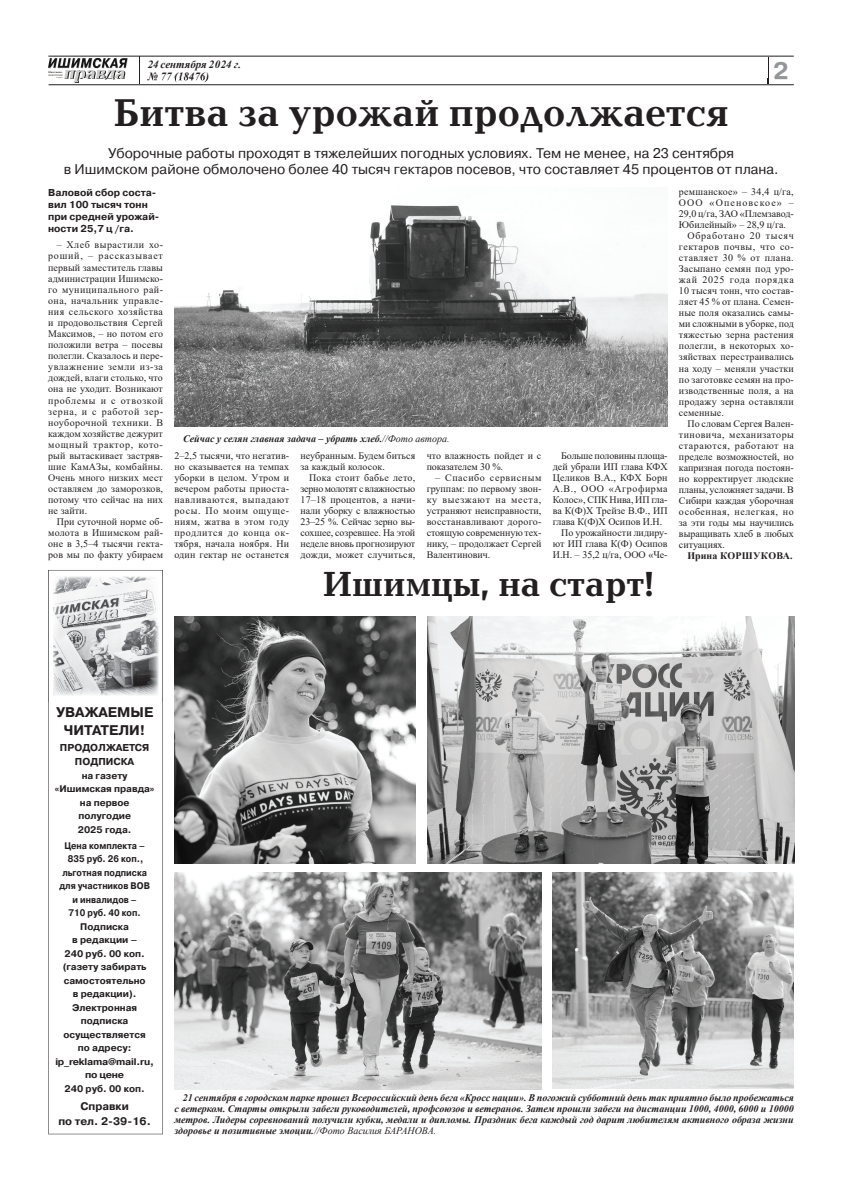
<style>
.page{position:relative;width:842px;height:1191px;background:#fff}
.page>*{position:absolute;margin:0;border:0;box-sizing:border-box;transform-origin:0 0}
.t1{font:700 40px "Baltica C";color:#231f20}
.t2{font:700 36px "Baltica C";color:#231f20}
.t3{font:700 23.9px "Pragmatica C";color:#939598}
.t4{font:14px/16px "Pragmatica C";color:#231f20;text-align:center}
.t5{font:700 14px/18px "Pragmatica C";color:#231f20;text-align:center}
.t6{font:italic 700 11px/12px "Times New Roman";color:#231f20}
.t7{font:700 11px/15px "Pragmatica C";color:#231f20;text-align:center}
.t8{font:10px/11px "Times New Roman";letter-spacing:.01em;color:#231f20;text-align:justify}
.t9{font:italic 700 10px/11px "Times New Roman";color:#231f20;text-align:justify}
.t10{font:700 10px/12px "Pragmatica C";color:#231f20;text-align:center}
.t11{font:10px "Times New Roman";letter-spacing:.05em;color:#231f20}
.t12{font:10px "Times New Roman";letter-spacing:.055em;color:#231f20}
.t13{font:10px "Times New Roman";letter-spacing:-.01em;color:#231f20}
.t14{font:10px "Times New Roman";letter-spacing:.045em;color:#231f20}
.t15{font:10px "Times New Roman";letter-spacing:-.015em;color:#231f20}
.t16{font:10px "Times New Roman";letter-spacing:.04em;color:#231f20}
.t17{font:10px "Times New Roman";letter-spacing:.075em;color:#231f20}
.t18{font:10px "Times New Roman";letter-spacing:.07em;color:#231f20}
.t19{font:10px "Times New Roman";letter-spacing:.11em;color:#231f20}
.t20{font:700 10px "Times New Roman";letter-spacing:.01em;color:#231f20}
.t21{font:700 9.6px/13.5px "Pragmatica C";color:#231f20;text-align:center;scale:.9 1}
.t22{font:700 9.6px/13.5px "Pragmatica C";color:#231f20;text-align:center}
.s1{font-weight:400}
</style>
<div class="page">
<svg style="left:48px;top:702px;width:115px;height:432px"></svg>
<img style="left:48px;top:570px;width:115px;height:132px">
<img style="left:53px;top:576px;width:105px;height:119px">
<hr style="left:48px;top:56px;width:746px;height:1px;background:#231f20">
<img style="left:48px;top:59px;width:79px;height:19px">
<img style="left:48px;top:78px;width:746px;height:8px">
<img style="left:147px;top:78px;width:61px;height:4px">
<svg style="left:139px;top:57px;width:1px;height:27px"></svg>
<svg style="left:768px;top:57px;width:19px;height:27px"></svg>
<hr style="left:49px;top:84px;width:745px;height:1px;background:#231f20">
<img style="left:175px;top:205px;width:493px;height:222px">
<img style="left:174px;top:873px;width:367px;height:216px">
<img style="left:427px;top:616px;width:367px;height:247px">
<img style="left:174px;top:616px;width:241px;height:247px">
<img style="left:553px;top:873px;width:241px;height:215px">
<p class="t6" style="left:148px;top:58px;width:95px">24 сентября 2024 г. № 77 (18476)</p>
<h1 class="t1" style="left:114px;top:91px;width:616px">Битва за урожай продолжается</h1>
<h3 class="t4" style="left:64px;top:146px;width:716px">Уборочные работы проходят в тяжелейших погодных условиях. Тем не менее, на 23 сентября<br>в Ишимском районе обмолочено более 40 тысяч гектаров посевов, что составляет 45 процентов от плана.</h3>
<p class="t10" style="left:48px;top:186px;width:113px;text-align:left">Валовой сбор соста&shy;вил 100 тысяч тонн при средней урожай&shy;ности 25,7 ц /га.</p>
<p class="t8" style="left:48px;top:239px;width:116px;text-indent:8px">– Хлеб вырастили хо&shy;роший, – рассказывает первый заместитель главы администрации Ишимско&shy;го муниципального рай&shy;она, начальник управле&shy;ния сельского хозяйства и продовольствия Сергей Максимов, – но потом его положили ветра – посевы полегли. Сказалось и пере&shy;увлажнение земли из-за дождей, влаги столько, что она не уходит. Возникают проблемы и с отвозкой зерна, и с работой зер&shy;ноуборочной техники. В каждом хозяйстве дежурит мощный трактор, кото&shy;рый вытаскивает застряв&shy;шие КамАЗы, комбайны.<br>Очень много низких мест оставляем до заморозков, потому что сейчас на них не зайти.</p>
<p class="t8" style="left:48px;top:516px;width:116px;text-indent:8px">При суточной норме об&shy;молота в Ишимском рай&shy;оне в 3,5–4 тысячи гекта&shy;ров мы по факту убираем</p>
<h3 class="t3" style="left:773px;top:58px;width:17px">2</h3>
<p class="t8" style="left:679px;top:186px;width:116px">ремшанское» – 34,4 ц/га,</p>
<p class="t19" style="left:679px;top:195px;width:116px">ООО «Опеновское» –</p>
<p class="t8" style="left:679px;top:208px;width:116px">29,0 ц/га, ЗАО «Племзавод-</p>
<p class="t8" style="left:679px;top:219px;width:109px">Юбилейный» – 28,9 ц/га.</p>
<p class="t18" style="left:687px;top:228px;width:108px">Обработано 20 тысяч</p>
<p class="t11" style="left:679px;top:239px;width:116px">гектаров почвы, что со-</p>
<p class="t16" style="left:679px;top:250px;width:116px">ставляет 30 % от плана.</p>
<p class="t8" style="left:679px;top:263px;width:116px">Засыпано семян под уро-</p>
<p class="t17" style="left:679px;top:273px;width:116px">жай 2025 года порядка</p>
<p class="t8" style="left:679px;top:285px;width:116px">10 тысяч тонн, что состав-</p>
<p class="t8" style="left:679px;top:296px;width:116px">ляет 45 % от плана. Семен-</p>
<p class="t8" style="left:679px;top:307px;width:116px">ные поля оказались самы-</p>
<p class="t8" style="left:679px;top:318px;width:116px">ми сложными в уборке, под</p>
<p class="t8" style="left:679px;top:329px;width:116px">тяжестью зерна растения</p>
<p class="t8" style="left:679px;top:340px;width:116px">полегли, в некоторых хо-</p>
<p class="t8" style="left:679px;top:351px;width:116px">зяйствах перестраивались</p>
<p class="t8" style="left:679px;top:362px;width:116px">на ходу – меняли участки</p>
<p class="t8" style="left:679px;top:373px;width:116px">по заготовке семян на про-</p>
<p class="t8" style="left:679px;top:384px;width:116px">изводственные поля, а на</p>
<p class="t8" style="left:679px;top:395px;width:116px">продажу зерна оставляли</p>
<p class="t8" style="left:679px;top:406px;width:46px">семенные.</p>
<p class="t8" style="left:687px;top:417px;width:108px">По словам Сергея Вален-</p>
<p class="t14" style="left:679px;top:427px;width:116px">тиновича, механизаторы</p>
<p class="t12" style="left:679px;top:438px;width:116px">стараются, работают на</p>
<p class="t8" style="left:679px;top:450px;width:116px">пределе возможностей, но</p>
<p class="t8" style="left:679px;top:461px;width:116px">капризная погода постоян-</p>
<p class="t8" style="left:679px;top:472px;width:116px">но корректирует людские</p>
<p class="t13" style="left:679px;top:482px;width:116px">планы, усложняет задачи. В</p>
<p class="t8" style="left:679px;top:494px;width:116px">Сибири каждая уборочная</p>
<p class="t11" style="left:679px;top:504px;width:116px">особенная, нелегкая, но</p>
<p class="t8" style="left:679px;top:516px;width:116px">за эти годы мы научились</p>
<p class="t8" style="left:679px;top:527px;width:116px">выращивать хлеб в любых</p>
<p class="t8" style="left:679px;top:538px;width:48px">ситуациях.</p>
<p class="t20" style="left:687px;top:548px;width:107px">Ирина КОРШУКОВА.</p>
<p class="t9" style="left:183px;top:433px;width:268px">Сейчас у селян главная задача – убрать хлеб.<span class="s1">//Фото автора.</span></p>
<p class="t8" style="left:174px;top:450px;width:116px">2–2,5 тысячи, что негатив&shy;но сказывается на темпах уборки в целом. Утром и вечером работы приоста&shy;навливаются, выпадают росы. По моим ощуще&shy;ниям, жатва в этом году продлится до конца ок&shy;тября, начала ноября. Ни один гектар не останется</p>
<p class="t8" style="left:300px;top:450px;width:116px">неубранным. Будем биться за каждый колосок.</p>
<p class="t8" style="left:427px;top:450px;width:116px">что влажность пойдет и с показателем 30 %.</p>
<p class="t8" style="left:427px;top:472px;width:116px;text-indent:8px">– Спасибо сервисным группам: по первому звон&shy;ку выезжают на места, устраняют неисправности, восстанавливают дорого&shy;стоящую современную тех&shy;нику, – продолжает Сергей Валентинович.</p>
<p class="t15" style="left:561px;top:449px;width:108px">Больше половины площа-</p>
<p class="t8" style="left:553px;top:461px;width:116px">дей убрали ИП глава КФХ</p>
<p class="t8" style="left:553px;top:472px;width:116px">Целиков В.А., КФХ Борн</p>
<p class="t12" style="left:553px;top:482px;width:116px">А.В., ООО «Агрофирма</p>
<p class="t8" style="left:553px;top:494px;width:116px">Колос», СПК Нива, ИП гла-</p>
<p class="t8" style="left:553px;top:505px;width:116px">ва К(Ф)Х Трейзе В.Ф., ИП</p>
<p class="t8" style="left:553px;top:516px;width:111px">глава К(Ф)Х Осипов И.Н.</p>
<p class="t8" style="left:561px;top:527px;width:108px">По урожайности лидиру-</p>
<p class="t8" style="left:553px;top:538px;width:116px">ют ИП глава К(Ф) Осипов</p>
<p class="t8" style="left:553px;top:549px;width:116px">И.Н. – 35,2 ц/га, ООО «Че-</p>
<h2 class="t2" style="left:323px;top:565px;width:333px">Ишимцы, на старт!</h2>
<p class="t8" style="left:300px;top:472px;width:116px;text-indent:8px">Пока стоит бабье лето, зерно молотят с влажностью 17–18 процентов, а начи&shy;нали уборку с влажностью 23–25 %. Сейчас зерно вы&shy;сохшее, созревшее. На этой неделе вновь прогнозируют дожди, может случиться,</p>
<h3 class="t5" style="left:56px;top:703px;width:99px">УВАЖАЕМЫЕ<br>ЧИТАТЕЛИ!</h3>
<p class="t10" style="left:60px;top:741px;width:91px;line-height:13.5px">ПРОДОЛЖАЕТСЯ<br>ПОДПИСКА</p>
<p class="t22" style="left:55px;top:768px;width:101px">на газету «Ишимская правда» на первое полугодие<br>2025 года.</p>
<p class="t21" style="left:55px;top:839px;width:111px">Цена комплекта –<br>835 руб. 26 коп., льготная подписка для участников ВОВ<br>и инвалидов –<br>710 руб. 40 коп.<br>Подписка<br>в редакции –<br>240 руб. 00 коп. (газету забирать самостоятельно<br>в редакции).<br>Электронная подписка осуществляется<br>по адресу: ip_reklama@mail.ru, по цене<br>240 руб. 00 коп.</p>
<p class="t7" style="left:58px;top:1098px;width:94px">Справки<br>по тел. 2-39-16.</p>
<p class="t9" style="left:174px;top:1091px;width:621px;text-indent:8px">21 сентября в городском парке прошел Всероссийский день бега «Кросс нации». В погожий субботний день так приятно было пробежаться с ветерком. Старты открыли забеги руководителей, профсоюзов и ветеранов. Затем прошли забеги на дистанции 1000, 4000, 6000 и 10000 метров. Лидеры соревнований получили кубки, медали и дипломы. Праздник бега каждый год дарит любителям активного образа жизни здоровье и позитивные эмоции.<span class="s1">//Фото Василия БАРАНОВА.</span></p>
</div>
